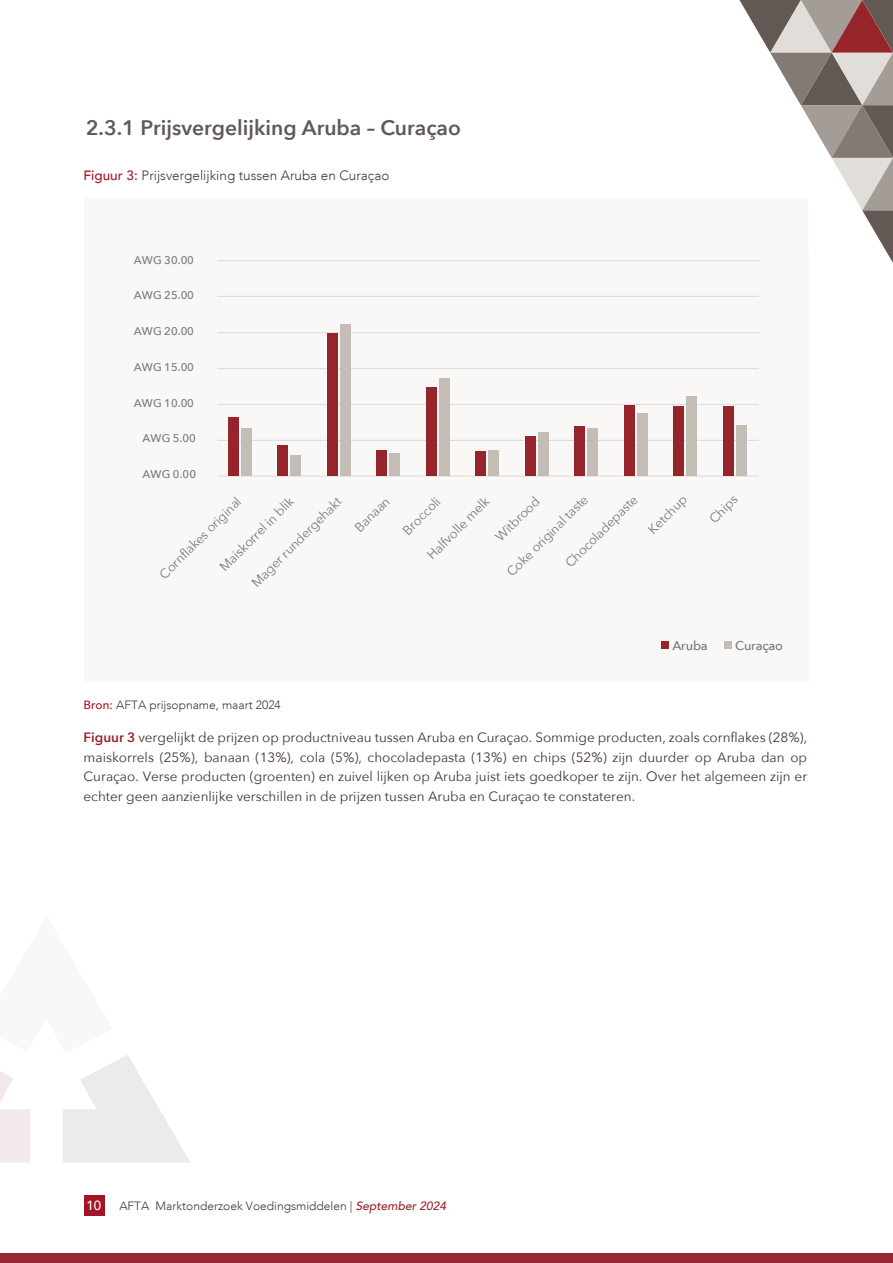
<style>
.page{position:relative;width:893px;height:1263px;background:#fff}
.page>*{position:absolute;margin:0;border:0;box-sizing:border-box;transform-origin:0 0}
.t1{font:600 21px "Avenir Next";color:#635954}
.t2{font:13.5px/19.5px "Avenir Next";color:#433635;text-align:justify}
.t3{font:300 13.5px "Avenir LT";color:#433635}
.t4{font:500 13.35px "Avenir";color:#fff}
.t5{font:13.05px "Avenir Next";color:#76787b}
.t6{font:500 12.75px "Avenir Next";letter-spacing:-.01em;color:#76787b}
.t7{font:300 12px "Avenir LT";color:#433635}
.t8{font:500 11.25px "Avenir Next";letter-spacing:.01em;color:#76787b}
.s1{font-family:"Avenir";font-weight:500;color:#a31526}
.s2{font-weight:600;color:#96242b}
.s3{font-family:"Avenir";font-weight:500;font-style:italic;color:#96242b}
</style>
<div class="page">
<div style="left:0;top:1253px;width:893px;height:10px;background:#962537"></div>
<svg style="left:0;top:1055px;width:190px;height:107px"></svg>
<div style="left:84px;top:1195px;width:21px;height:21px;background:#a31526"></div>
<svg style="left:217px;top:261px;width:542px;height:214px"></svg>
<hr style="left:217px;top:440px;width:542px;height:1px;background:#dcdddf">
<hr style="left:217px;top:404px;width:542px;height:1px;background:#dcdddf">
<hr style="left:217px;top:368px;width:542px;height:1px;background:#dcdddf">
<hr style="left:217px;top:332px;width:542px;height:1px;background:#dcdddf">
<hr style="left:217px;top:296px;width:542px;height:1px;background:#dcdddf">
<hr style="left:217px;top:260px;width:542px;height:1px;background:#dcdddf">
<hr style="left:217px;top:475px;width:542px;height:2px;background:#dcdddf">
<div style="left:661px;top:641px;width:8px;height:8px;background:#96242b"></div>
<div style="left:724px;top:641px;width:8px;height:8px;background:#c3bdb5"></div>
<svg style="left:739px;top:0;width:154px;height:263px"></svg>
<div style="left:228px;top:417px;width:10px;height:59px;background:#96242b"></div>
<div style="left:241px;top:428px;width:10px;height:48px;background:#c3bdb5"></div>
<div style="left:277px;top:446px;width:11px;height:30px;background:#96242b"></div>
<div style="left:291px;top:455px;width:10px;height:21px;background:#c3bdb5"></div>
<div style="left:327px;top:333px;width:10px;height:143px;background:#96242b"></div>
<div style="left:340px;top:325px;width:10px;height:151px;background:#c3bdb5"></div>
<div style="left:376px;top:450px;width:11px;height:26px;background:#96242b"></div>
<div style="left:390px;top:454px;width:10px;height:22px;background:#c3bdb5"></div>
<div style="left:426px;top:387px;width:10px;height:89px;background:#96242b"></div>
<div style="left:439px;top:379px;width:10px;height:97px;background:#c3bdb5"></div>
<div style="left:475px;top:452px;width:11px;height:24px;background:#96242b"></div>
<div style="left:489px;top:451px;width:10px;height:25px;background:#c3bdb5"></div>
<div style="left:525px;top:437px;width:10px;height:39px;background:#96242b"></div>
<div style="left:538px;top:433px;width:10px;height:43px;background:#c3bdb5"></div>
<div style="left:574px;top:426px;width:11px;height:50px;background:#96242b"></div>
<div style="left:588px;top:428px;width:10px;height:48px;background:#c3bdb5"></div>
<div style="left:624px;top:405px;width:10px;height:71px;background:#96242b"></div>
<div style="left:637px;top:413px;width:10px;height:63px;background:#c3bdb5"></div>
<div style="left:673px;top:406px;width:11px;height:70px;background:#96242b"></div>
<div style="left:687px;top:397px;width:10px;height:79px;background:#c3bdb5"></div>
<div style="left:723px;top:406px;width:10px;height:70px;background:#96242b"></div>
<div style="left:736px;top:425px;width:10px;height:51px;background:#c3bdb5"></div>
<h1 class="t1" style="left:86px;top:109px;width:377px">2.3.1 Prijsvergelijking Aruba – Curaçao</h1>
<p class="t3" style="left:84px;top:168px;width:307px"><span class="s1">Figuur 3:</span> Prijsvergelijking tussen Aruba en Curaçao</p>
<p class="t8" style="left:134px;top:250px;width:61px">AWG 30.00</p>
<p class="t8" style="left:134px;top:286px;width:61px">AWG 25.00</p>
<p class="t8" style="left:134px;top:322px;width:61px">AWG 20.00</p>
<p class="t8" style="left:134px;top:357px;width:61px">AWG 15.00</p>
<p class="t8" style="left:134px;top:393px;width:61px">AWG 10.00</p>
<p class="t8" style="left:143px;top:429px;width:55px">AWG 5.00</p>
<p class="t8" style="left:143px;top:465px;width:55px">AWG 0.00</p>
<p class="t5" style="left:154px;top:569px;width:111px;rotate:-45deg">Cornfl akes original</p>
<p class="t5" style="left:214px;top:561px;width:100px;rotate:-45deg">Maiskorrel in blik</p>
<p class="t5" style="left:421px;top:549px;width:83px;rotate:-45deg">Halfvolle melk</p>
<p class="t5" style="left:490px;top:531px;width:58px;rotate:-45deg">Witbrood</p>
<p class="t5" style="left:560px;top:557px;width:98px;rotate:-45deg">Chocoladepaste</p>
<p class="t5" style="left:642px;top:524px;width:50px;rotate:-45deg">Ketchup</p>
<p class="t5" style="left:704px;top:513px;width:35px;rotate:-45deg">Chips</p>
<p class="t5" style="left:501px;top:566px;width:110px;rotate:-45deg">Coke original taste</p>
<p class="t5" style="left:246px;top:577px;width:122px;rotate:-45deg">Mager rundergehakt</p>
<p class="t5" style="left:349px;top:522px;width:45px;rotate:-45deg">Banaan</p>
<p class="t5" style="left:397px;top:525px;width:49px;rotate:-45deg">Broccoli</p>
<p class="t7" style="left:84px;top:698px;width:199px"><span class="s1">Bron:</span> AFTA prijsopname, maart 2024</p>
<p class="t6" style="left:672px;top:634px;width:37px">Aruba</p>
<p class="t6" style="left:735px;top:634px;width:49px">Curaçao</p>
<p class="t2" style="left:84px;top:727px;width:725px"><span class="s2">Figuur 3</span> vergelijkt de prijzen op productniveau tussen Aruba en Curaçao. Sommige producten, zoals cornflakes (28%), maiskorrels (25%), banaan (13%), cola (5%), chocoladepasta (13%) en chips (52%) zijn duurder op Aruba dan op Curaçao. Verse producten (groenten) en zuivel lijken op Aruba juist iets goedkoper te zijn. Over het algemeen zijn er echter geen aanzienlijke verschillen in de prijzen tussen Aruba en Curaçao te constateren.</p>
<p class="t4" style="left:86px;top:1194px;width:16px">10</p>
<p class="t7" style="left:119px;top:1198px;width:328px">AFTA Marktonderzoek Voedingsmiddelen | <span class="s3">September 2024</span></p>
</div>
